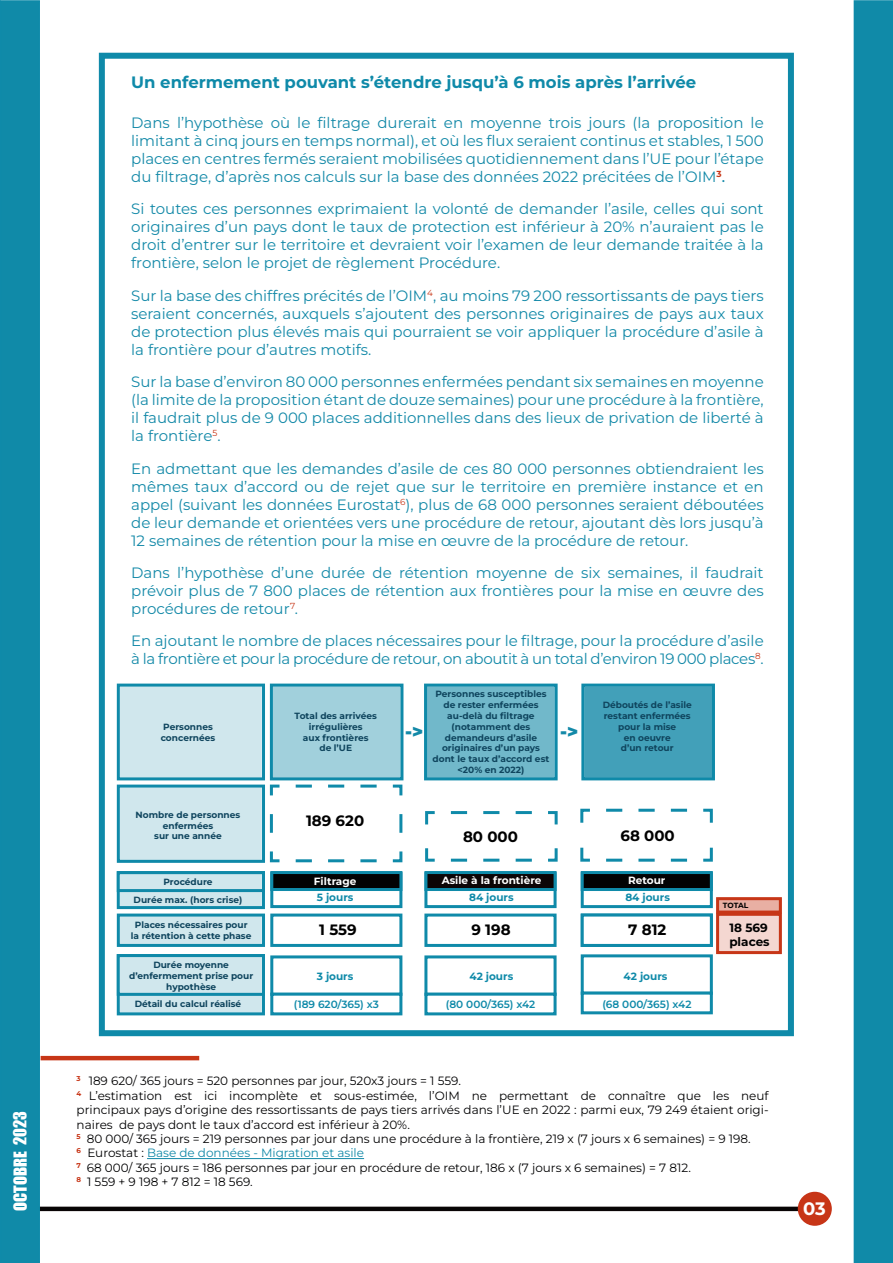
<style>
.page{position:relative;width:893px;height:1263px;background:#fff}
.page>*{position:absolute;margin:0;border:0;box-sizing:border-box;transform-origin:0 0}
.t1{font:900 18px "Montserrat";color:#1389a8}
.t2{font:700 18px "Montserrat";color:#fff}
.t3{font:700 16.5px "Montserrat";color:#0f8aa9}
.t4{font:16.5px "Impact";letter-spacing:-.005em;color:#fff}
.t5{font:15px/18px "Montserrat";color:#1389a8;text-align:justify}
.t6{font:15px/18px "Montserrat";letter-spacing:-.02em;color:#1389a8}
.t7{font:700 15px "Montserrat";color:#000}
.t8{font:12px/14.4px "Montserrat";color:#020203}
.t9{font:700 12px/14.4px "Montserrat";color:#000}
.t10{font:600 10.5px "Montserrat";color:#0f8aa9}
.t11{font:700 10.5px "Montserrat";color:#0f8aa9}
.t12{font:700 10.5px "Montserrat";color:#fff}
.t13{font:700 9px/10.8px "Montserrat";color:#0f455e;text-align:center}
.t14{font:700 7.5px "Montserrat";letter-spacing:-.01em;color:#000}
.s1{font-weight:500}
.s2{color:#1389a8}
</style>
<div class="page">
<svg style="left:40px;top:1206px;width:758px;height:5px;background:#282425"></svg>
<div style="left:798px;top:1192px;width:33px;height:33px;background:#c73617;border-radius:50%"></div>
<div style="left:798px;top:1192px;width:34px;height:34px;border:2px solid #c73417;border-radius:50%"></div>
<div style="left:1px;top:1px;width:38px;height:1261px;background:#108aa8"></div>
<div style="left:0;top:0;width:40px;height:1263px;border:2px solid #0f8aa9"></div>
<svg style="left:0;top:0;width:1px;height:1263px"></svg>
<div style="left:854px;top:1px;width:39px;height:1261px;background:#108aa8"></div>
<div style="left:99px;top:53px;width:695px;height:983px;border:6px solid #0f8aa9"></div>
<svg style="left:117px;top:684px;width:148px;height:96px"></svg>
<div style="left:270px;top:955px;width:132px;height:41px;background:#fff;border:3px solid #0f8aa9"></div>
<div style="left:424px;top:913px;width:133px;height:34px;background:#fff;border:3px solid #0f8aa9"></div>
<div style="left:581px;top:913px;width:132px;height:34px;background:#fff;border:3px solid #0f8aa9"></div>
<div style="left:270px;top:913px;width:132px;height:34px;background:#fff;border:3px solid #0f8aa9"></div>
<div style="left:270px;top:993px;width:132px;height:22px;background:#fff;border:3px solid #0f8aa9"></div>
<div style="left:424px;top:955px;width:133px;height:41px;background:#fff;border:3px solid #0f8aa9"></div>
<div style="left:424px;top:993px;width:133px;height:22px;background:#fff;border:3px solid #0f8aa9"></div>
<div style="left:581px;top:954px;width:132px;height:41px;background:#fff;border:3px solid #0f8aa9"></div>
<div style="left:581px;top:991px;width:132px;height:23px;background:#fff;border:3px solid #0f8aa9"></div>
<div style="left:120px;top:686px;width:142px;height:92px;background:#d0e7ed"></div>
<svg style="left:117px;top:784px;width:148px;height:79px"></svg>
<div style="left:120px;top:787px;width:142px;height:75px;background:#d0e7ed;border:3px solid #1389a8"></div>
<svg style="left:269px;top:784px;width:134px;height:79px"></svg>
<svg style="left:425px;top:811px;width:133px;height:51px"></svg>
<svg style="left:580px;top:808px;width:133px;height:54px"></svg>
<svg style="left:117px;top:871px;width:148px;height:38px"></svg>
<div style="left:120px;top:872px;width:142px;height:36px;background:linear-gradient(to right,#cde6ec,#cde6ec);border:3px solid #1389a8"></div>
<svg style="left:117px;top:871px;width:148px;height:21px"></svg>
<div style="left:120px;top:872px;width:142px;height:19px;background:#d0e7ed;border:3px solid #1389a8"></div>
<svg style="left:117px;top:913px;width:148px;height:34px"></svg>
<div style="left:120px;top:914px;width:142px;height:32px;background:#d0e7ed;border:3px solid #1389a8"></div>
<svg style="left:117px;top:996px;width:148px;height:19px"></svg>
<div style="left:120px;top:956px;width:142px;height:58px;background:#d0e7ed;border:3px solid #1389a8"></div>
<svg style="left:117px;top:954px;width:148px;height:42px"></svg>
<div style="left:120px;top:955px;width:142px;height:41px;background:#d0e7ed;border:3px solid #1389a8"></div>
<div style="left:270px;top:872px;width:132px;height:36px;background:#fff;border:3px solid #0f8aa9"></div>
<div style="left:270px;top:871px;width:132px;height:20px;background:#020203;border:3px solid #0f8aa9"></div>
<div style="left:424px;top:872px;width:133px;height:36px;background:#fff;border:3px solid #0f8aa9"></div>
<div style="left:424px;top:871px;width:133px;height:20px;background:#0c0506;border:3px solid #0f8aa9"></div>
<div style="left:581px;top:872px;width:132px;height:36px;background:#fff;border:3px solid #0f8aa9"></div>
<div style="left:581px;top:871px;width:132px;height:20px;background:#020203;border:3px solid #0f8aa9"></div>
<svg style="left:270px;top:684px;width:133px;height:96px"></svg>
<div style="left:273px;top:686px;width:128px;height:92px;background:#a1d0dc"></div>
<svg style="left:424px;top:684px;width:134px;height:96px"></svg>
<div style="left:427px;top:686px;width:128px;height:92px;background:#71b8ca;border:3px solid #1389a8"></div>
<svg style="left:581px;top:684px;width:134px;height:96px"></svg>
<div style="left:584px;top:686px;width:128px;height:92px;background:#42a0b9"></div>
<svg style="left:716px;top:897px;width:66px;height:16px"></svg>
<div style="left:717px;top:898px;width:65px;height:15px;background:#e8afa3;border:3px solid #c73617"></div>
<svg style="left:716px;top:913px;width:66px;height:41px"></svg>
<div style="left:718px;top:914px;width:64px;height:40px;background:#f4d7d1;border:3px solid #c73617"></div>
<hr style="left:41px;top:1056px;width:158px;height:4px;background:#c73617">
<hr style="left:147px;top:1158px;width:217px;height:1px;background:#1389a8">
<p class="t4" style="left:7px;top:1211px;width:101px;rotate:-90deg">OCTOBRE 2023</p>
<p class="t3" style="left:131px;top:71px;width:567px">Un enfermement pouvant s’étendre jusqu’à 6 mois après l’arrivée</p>
<p class="t5" style="left:131px;top:113px;width:634px">Dans l’hypothèse où le filtrage durerait en moyenne trois jours (la proposition le limitant à cinq jours en temps normal), et où les flux seraient continus et stables, 1 500 places en centres fermés seraient mobilisées quotidiennement dans l’UE pour l’étape du filtrage, d’après nos calculs sur la base des données 2022 précitées de l’OIM<sup>3</sup><span class="s1">.</span></p>
<p class="t5" style="left:131px;top:200px;width:634px">Si toutes ces personnes exprimaient la volonté de demander l’asile, celles qui sont originaires d’un pays dont le taux de protection est inférieur à 20% n’auraient pas le droit d’entrer sur le territoire et devraient voir l’examen de leur demande traitée à la frontière, selon le projet de règlement Procédure.</p>
<p class="t5" style="left:131px;top:286px;width:634px">Sur la base des chiffres précités de l’OIM<sup>4</sup>, au moins 79 200 ressortissants de pays tiers seraient concernés, auxquels s’ajoutent des personnes originaires de pays aux taux de protection plus élevés mais qui pourraient se voir appliquer la procédure d’asile à la frontière pour d’autres motifs.</p>
<p class="t5" style="left:131px;top:372px;width:634px">Sur la base d’environ 80 000 personnes enfermées pendant six semaines en moyenne (la limite de la proposition étant de douze semaines) pour une procédure à la frontière, il faudrait plus de 9 000 places additionnelles dans des lieux de privation de liberté à la frontière<sup>5</sup>.</p>
<p class="t5" style="left:131px;top:459px;width:634px">En admettant que les demandes d’asile de ces 80 000 personnes obtiendraient les mêmes taux d’accord ou de rejet que sur le territoire en première instance et en appel (suivant les données Eurostat<sup>6</sup>), plus de 68 000 personnes seraient déboutées de leur demande et orientées vers une procédure de retour, ajoutant dès lors jusqu’à 12 semaines de rétention pour la mise en œuvre de la procédure de retour.</p>
<p class="t5" style="left:131px;top:563px;width:634px">Dans l’hypothèse d’une durée de rétention moyenne de six semaines, il faudrait prévoir plus de 7 800 places de rétention aux frontières pour la mise en œuvre des procédures de retour<sup>7</sup>.</p>
<p class="t6" style="left:131px;top:632px;width:634px">En ajoutant le nombre de places nécessaires pour le filtrage, pour la procédure d’asile à la frontière et pour la procédure de retour, on aboutit à un total d’environ 19 000 places<sup>8</sup>.</p>
<p class="t13" style="left:161px;top:721px;width:56px;text-align:left">Personnes concernées</p>
<p class="t13" style="left:136px;top:809px;width:106px">Nombre de personnes enfermées<br>sur une année</p>
<p class="t13" style="left:134px;top:872px;width:110px;line-height:18px">Procédure<br>Durée max. (hors crise)</p>
<p class="t13" style="left:131px;top:919px;width:122px">Places nécessaires pour la rétention à cette phase</p>
<p class="t13" style="left:129px;top:959px;width:126px">Durée moyenne d’enfermement prise pour hypothèse</p>
<p class="t13" style="left:135px;top:998px;width:108px">Détail du calcul réalisé</p>
<p class="t13" style="left:295px;top:710px;width:84px">Total des arrivées irrégulières<br>aux frontières<br>de l’UE</p>
<p class="t7" style="left:306px;top:810px;width:60px">189 620</p>
<p class="t13" style="left:433px;top:688px;width:118px">Personnes susceptibles de rester enfermées au-delà du filtrage (notamment des demandeurs d’asile originaires d’un pays dont le taux d’accord est &lt;20% en 2022)</p>
<p class="t1" style="left:405px;top:719px;width:20px">-&gt;</p>
<p class="t1" style="left:560px;top:719px;width:20px">-&gt;</p>
<p class="t13" style="left:603px;top:699px;width:91px">Déboutés de l’asile restant enfermées pour la mise<br>en oeuvre<br>d’un retour</p>
<p class="t7" style="left:463px;top:827px;width:56px">80 000</p>
<p class="t7" style="left:620px;top:826px;width:56px">68 000</p>
<p class="t12" style="left:314px;top:874px;width:44px">Filtrage</p>
<p class="t12" style="left:442px;top:874px;width:101px">Asile à la frontière</p>
<p class="t12" style="left:628px;top:874px;width:39px">Retour</p>
<p class="t7" style="left:319px;top:920px;width:39px">1 559</p>
<p class="t7" style="left:471px;top:920px;width:41px">9 198</p>
<p class="t7" style="left:628px;top:920px;width:40px">7 812</p>
<p class="t11" style="left:317px;top:969px;width:38px">3 jours</p>
<p class="t11" style="left:469px;top:969px;width:45px">42 jours</p>
<p class="t11" style="left:624px;top:969px;width:45px">42 jours</p>
<p class="t11" style="left:317px;top:890px;width:38px">5 jours</p>
<p class="t11" style="left:469px;top:890px;width:46px">84 jours</p>
<p class="t11" style="left:625px;top:890px;width:46px">84 jours</p>
<p class="t10" style="left:294px;top:997px;width:87px">(189 620/365) x3</p>
<p class="t10" style="left:446px;top:997px;width:91px">(80 000/365) x42</p>
<p class="t10" style="left:602px;top:997px;width:91px">(68 000/365) x42</p>
<p class="t14" style="left:723px;top:900px;width:27px">TOTAL</p>
<p class="t9" style="left:729px;top:920px;width:42px">18 569 places</p>
<p class="t8" style="left:77px;top:1073px;width:694px"><sup>3</sup> 189 620/ 365 jours = 520 personnes par jour, 520x3 jours = 1 559.<br><sup>4</sup> L’estimation est ici incomplète et sous-estimée, l’OIM ne permettant de connaître que les neuf principaux pays d’origine des ressortissants de pays tiers arrivés dans l’UE en 2022 : parmi eux, 79 249 étaient origi&shy;naires de pays dont le taux d’accord est inférieur à 20%.<br><sup>5</sup> 80 000/ 365 jours = 219 personnes par jour dans une procédure à la frontière, 219 x (7 jours x 6 semaines) = 9 198.<br><sup>6</sup> Eurostat : <span class="s2">Base de données - Migration et asile<br></span><sup>7</sup> 68 000/ 365 jours = 186 personnes par jour en procédure de retour, 186 x (7 jours x 6 semaines) = 7 812.<br><sup>8</sup> 1 559 + 9 198 + 7 812 = 18 569.</p>
<p class="t2" style="left:803px;top:1197px;width:24px">03</p>
</div>
